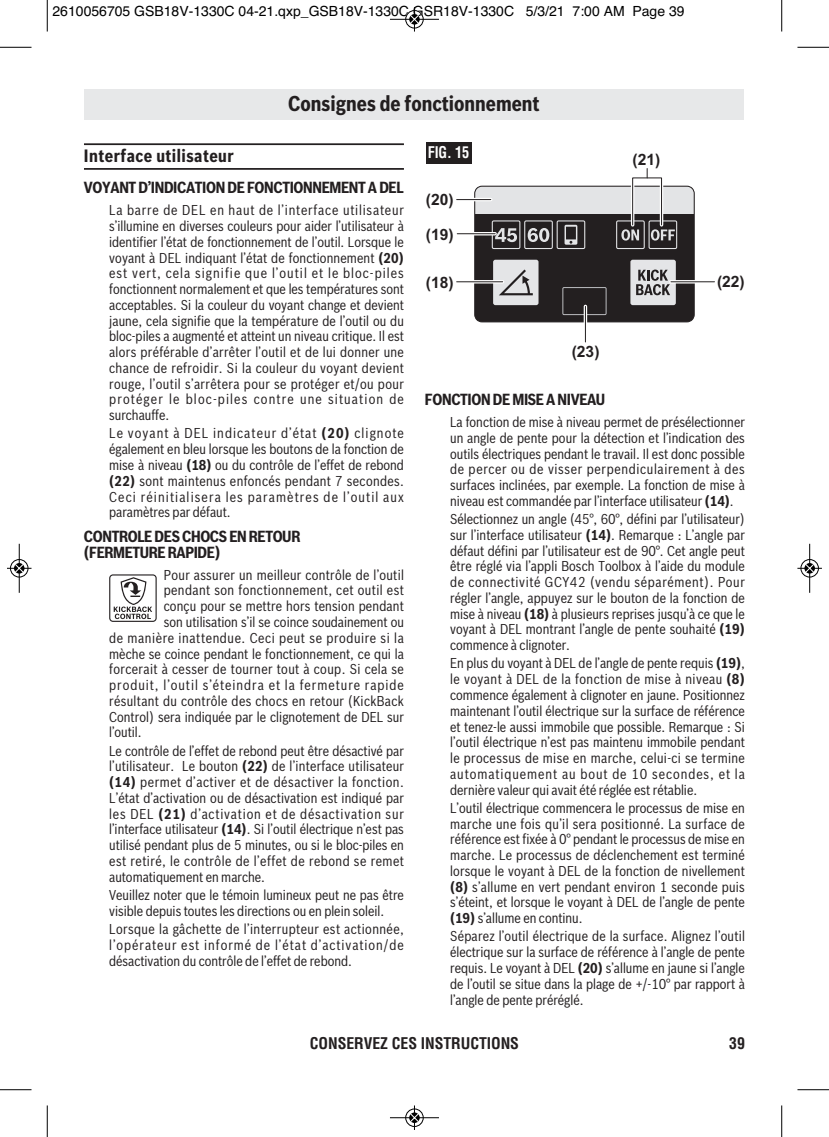
<style>
.page{position:relative;width:829px;height:1137px;background:#fff}
.page>*{position:absolute;margin:0;border:0;box-sizing:border-box;transform-origin:0 0}
.t1{font:700 21px "Bosch Sans Cond";color:#231f20}
.t2{font:700 17.5px "Bosch Sans Cond";letter-spacing:.025em;color:#231f20}
.t3{font:700 15.75px/15.8px "Bosch Sans Cond";letter-spacing:-.02em;color:#231f20}
.t4{font:700 condensed 15.75px "Helvetica";letter-spacing:-.005em;color:#231f20}
.t5{font:700 condensed 15.75px "Helvetica";color:#fff;scale:.9 1}
.t6{font:700 15.58px "Arial";color:#231f20}
.t7{font:14px/15.8px "Bosch Sans Cond";letter-spacing:.005em;color:#231f20;text-align:justify}
.t8{font:14px "Bosch Sans Cond";letter-spacing:.03em;color:#231f20}
.t9{font:14px "Helvetica";color:#000}
.t10{font:14px "Bosch Sans Cond";letter-spacing:.07em;color:#231f20}
.t11{font:14px "Bosch Sans Cond";letter-spacing:.025em;color:#231f20}
.t12{font:14px "Bosch Sans Cond";letter-spacing:.04em;color:#231f20}
.s1{font-weight:700}
</style>
<div class="page">
<hr style="left:84px;top:143px;width:320px;height:2px;background:#231f20">
<hr style="left:84px;top:168px;width:320px;height:2px;background:#231f20">
<svg style="left:109px;top:574px;width:48px;height:47px"></svg>
<div style="left:84px;top:89px;width:660px;height:30px;background:#e7e8e9"></div>
<svg style="left:474px;top:185px;width:221px;height:137px;background:#696769"></svg>
<svg style="left:583px;top:306px;width:4px;height:36px"></svg>
<hr style="left:585px;top:306px;width:1px;height:36px;background:#231f20">
<div style="left:631px;top:176px;width:32px;height:51px;border:3px solid #fff"></div>
<div style="left:632px;top:177px;width:30px;height:48px;border:1px solid #231f20"></div>
<hr style="left:456px;top:198px;width:35px;height:3px;background:#fff">
<hr style="left:456px;top:199px;width:35px;height:1px;background:#231f20">
<hr style="left:456px;top:280px;width:46px;height:3px;background:#fff">
<hr style="left:456px;top:281px;width:46px;height:1px;background:#231f20">
<hr style="left:671px;top:280px;width:43px;height:3px;background:#fff">
<hr style="left:671px;top:281px;width:43px;height:1px;background:#231f20">
<hr style="left:457px;top:232px;width:38px;height:3px;background:#fff">
<hr style="left:457px;top:233px;width:38px;height:1px;background:#231f20">
<div style="left:426px;top:143px;width:45px;height:21px;background:#231f20"></div>
<hr style="left:47px;top:0;width:1px;height:32px;background:#000">
<hr style="left:0;top:47px;width:32px;height:1px;background:#000">
<hr style="left:781px;top:0;width:1px;height:32px;background:#000">
<hr style="left:797px;top:47px;width:32px;height:1px;background:#000">
<hr style="left:47px;top:1105px;width:1px;height:31px;background:#000">
<hr style="left:0;top:1089px;width:32px;height:1px;background:#000">
<hr style="left:781px;top:1105px;width:1px;height:31px;background:#000">
<hr style="left:797px;top:1089px;width:32px;height:1px;background:#000">
<div style="left:405px;top:10px;width:19px;height:19px;border:1px solid #fff;border-radius:50%"></div>
<hr style="left:390px;top:19px;width:49px;height:1px;background:#000">
<div style="left:405px;top:10px;width:18px;height:18px;border:1px solid #000;border-radius:50%"></div>
<svg style="left:410px;top:7px;width:9px;height:25px"></svg>
<div style="left:405px;top:1108px;width:19px;height:18px;border:1px solid #fff;border-radius:50%"></div>
<hr style="left:390px;top:1117px;width:49px;height:1px;background:#000">
<div style="left:405px;top:1108px;width:18px;height:18px;border:1px solid #000;border-radius:50%"></div>
<svg style="left:410px;top:1105px;width:9px;height:24px"></svg>
<div style="left:10px;top:559px;width:19px;height:18px;border:1px solid #fff;border-radius:50%"></div>
<hr style="left:19px;top:543px;width:1px;height:49px;background:#000">
<div style="left:10px;top:559px;width:18px;height:18px;border:1px solid #000;border-radius:50%"></div>
<div style="left:14px;top:563px;width:10px;height:10px;background:#000;border-radius:50%"></div>
<svg style="left:7px;top:563px;width:25px;height:9px"></svg>
<div style="left:800px;top:559px;width:19px;height:18px;border:1px solid #fff;border-radius:50%"></div>
<hr style="left:809px;top:543px;width:1px;height:49px;background:#000">
<div style="left:800px;top:559px;width:18px;height:18px;border:1px solid #000;border-radius:50%"></div>
<div style="left:804px;top:563px;width:11px;height:10px;background:#000;border-radius:50%"></div>
<svg style="left:797px;top:563px;width:25px;height:9px"></svg>
<p class="t9" style="left:52px;top:3px;width:633px">2610056705 GSB18V-1330C 04-21.qxp_GSB18V-1330C GSR18V-1330C 5/3/21 7:00 AM Page 39</p>
<h1 class="t1" style="left:288px;top:92px;width:253px">Consignes de fonctionnement</h1>
<p class="t2" style="left:84px;top:145px;width:151px">Interface utilisateur</p>
<p class="t3" style="left:84px;top:180px;width:321px">VOYANT D’INDICATION DE FONCTIONNEMENT A DEL</p>
<p class="t7" style="left:109px;top:202px;width:296px">La barre de DEL en haut de l’interface utilisateur s’illumine en diverses couleurs pour aider l’utilisateur à identifier l’état de fonctionnement de l’outil. Lorsque le voyant à DEL indiquant l’état de fonctionnement <span class="s1">(20) </span>est vert, cela signifie que l’outil et le bloc-piles fonctionnent normalement et que les températures sont acceptables. Si la couleur du voyant change et devient jaune, cela signifie que la température de l’outil ou du bloc-piles a augmenté et atteint un niveau critique. Il est alors préférable d’arrêter l’outil et de lui donner une chance de refroidir. Si la couleur du voyant devient rouge, l’outil s’arrêtera pour se protéger et/ou pour protéger le bloc-piles contre une situation de surchauffe.</p>
<p class="t7" style="left:109px;top:425px;width:296px">Le voyant à DEL indicateur d’état <span class="s1">(20)</span> clignote également en bleu lorsque les boutons de la fonction de mise à niveau <span class="s1">(18)</span> ou du contrôle de l’effet de rebond <span class="s1">(22)</span> sont maintenus enfoncés pendant 7 secondes.<br>Ceci réinitialisera les paramètres de l’outil aux paramètres par défaut.</p>
<p class="t3" style="left:84px;top:528px;width:218px">CONTROLE DES CHOCS EN RETOUR (FERMETURE RAPIDE)</p>
<p class="t7" style="left:164px;top:567px;width:241px">Pour assurer un meilleur contrôle de l’outil</p>
<p class="t8" style="left:164px;top:582px;width:242px">pendant son fonctionnement, cet outil est</p>
<p class="t7" style="left:164px;top:598px;width:242px">conçu pour se mettre hors tension pendant</p>
<p class="t7" style="left:164px;top:614px;width:242px">son utilisation s’il se coince soudainement ou</p>
<p class="t12" style="left:109px;top:629px;width:296px">de manière inattendue. Ceci peut se produire si la</p>
<p class="t7" style="left:109px;top:645px;width:296px">mèche se coince pendant le fonctionnement, ce qui la</p>
<p class="t8" style="left:109px;top:661px;width:296px">forcerait à cesser de tourner tout à coup. Si cela se</p>
<p class="t10" style="left:109px;top:677px;width:296px">produit, l’outil s’éteindra et la fermeture rapide</p>
<p class="t11" style="left:109px;top:692px;width:296px">résultant du contrôle des chocs en retour (KickBack</p>
<p class="t7" style="left:109px;top:708px;width:296px">Control) sera indiquée par le clignotement de DEL sur</p>
<p class="t7" style="left:109px;top:724px;width:34px">l’outil.</p>
<p class="t7" style="left:109px;top:742px;width:296px">Le contrôle de l’effet de rebond peut être désactivé par l’utilisateur. Le bouton <span class="s1">(22)</span> de l’interface utilisateur <span class="s1">(14)</span> permet d’activer et de désactiver la fonction.<br>L’état d’activation ou de désactivation est indiqué par les DEL <span class="s1">(21)</span> d’activation et de désactivation sur l’interface utilisateur <span class="s1">(14)</span>. Si l’outil électrique n’est pas utilisé pendant plus de 5 minutes, ou si le bloc-piles en est retiré, le contrôle de l’effet de rebond se remet automatiquement en marche.</p>
<p class="t7" style="left:109px;top:887px;width:296px">Veuillez noter que le témoin lumineux peut ne pas être visible depuis toutes les directions ou en plein soleil.</p>
<p class="t7" style="left:109px;top:921px;width:296px">Lorsque la gâchette de l’interrupteur est actionnée, l’opérateur est informé de l’état d’activation/de désactivation du contrôle de l’effet de rebond.</p>
<p class="t5" style="left:428px;top:143px;width:48px">FIG. 15</p>
<p class="t6" style="left:426px;top:189px;width:29px">(20)</p>
<p class="t6" style="left:426px;top:224px;width:29px">(19)</p>
<p class="t6" style="left:426px;top:272px;width:29px">(18)</p>
<p class="t6" style="left:632px;top:149px;width:29px">(21)</p>
<p class="t6" style="left:572px;top:341px;width:29px">(23)</p>
<p class="t6" style="left:717px;top:271px;width:29px">(22)</p>
<p class="t3" style="left:425px;top:391px;width:182px">FONCTION DE MISE A NIVEAU</p>
<p class="t7" style="left:450px;top:414px;width:296px">La fonction de mise à niveau permet de présélectionner un angle de pente pour la détection et l’indication des outils électriques pendant le travail. Il est donc possible de percer ou de visser perpendiculairement à des surfaces inclinées, par exemple. La fonction de mise à niveau est commandée par l’interface utilisateur <span class="s1">(14)</span>.</p>
<p class="t7" style="left:450px;top:511px;width:296px">Sélectionnez un angle (45°, 60°, défini par l’utilisateur) sur l’interface utilisateur <span class="s1">(14)</span>. Remarque : L’angle par défaut défini par l’utilisateur est de 90°. Cet angle peut être réglé via l’appli Bosch Toolbox à l’aide du module de connectivité GCY42 (vendu séparément). Pour régler l’angle, appuyez sur le bouton de la fonction de mise à niveau <span class="s1">(18)</span> à plusieurs reprises jusqu’à ce que le voyant à DEL montrant l’angle de pente souhaité <span class="s1">(19) </span>commence à clignoter.</p>
<p class="t7" style="left:450px;top:655px;width:296px">En plus du voyant à DEL de l’angle de pente requis <span class="s1">(19)</span>, le voyant à DEL de la fonction de mise à niveau <span class="s1">(8) </span>commence également à clignoter en jaune. Positionnez maintenant l’outil électrique sur la surface de référence et tenez-le aussi immobile que possible. Remarque : Si l’outil électrique n’est pas maintenu immobile pendant le processus de mise en marche, celui-ci se termine automatiquement au bout de 10 secondes, et la dernière valeur qui avait été réglée est rétablie.</p>
<p class="t7" style="left:450px;top:800px;width:296px">L’outil électrique commencera le processus de mise en marche une fois qu’il sera positionné. La surface de référence est fixée à 0° pendant le processus de mise en marche. Le processus de déclenchement est terminé lorsque le voyant à DEL de la fonction de nivellement <span class="s1">(8)</span> s’allume en vert pendant environ 1 seconde puis s’éteint, et lorsque le voyant à DEL de l’angle de pente <span class="s1">(19)</span> s’allume en continu.</p>
<p class="t7" style="left:450px;top:928px;width:296px">Séparez l’outil électrique de la surface. Alignez l’outil électrique sur la surface de référence à l’angle de pente requis. Le voyant à DEL <span class="s1">(20)</span> s’allume en jaune si l’angle de l’outil se situe dans la plage de +/-10° par rapport à l’angle de pente préréglé.</p>
<p class="t4" style="left:310px;top:1034px;width:210px">CONSERVEZ CES INSTRUCTIONS</p>
<p class="t4" style="left:729px;top:1034px;width:17px">39</p>
</div>
